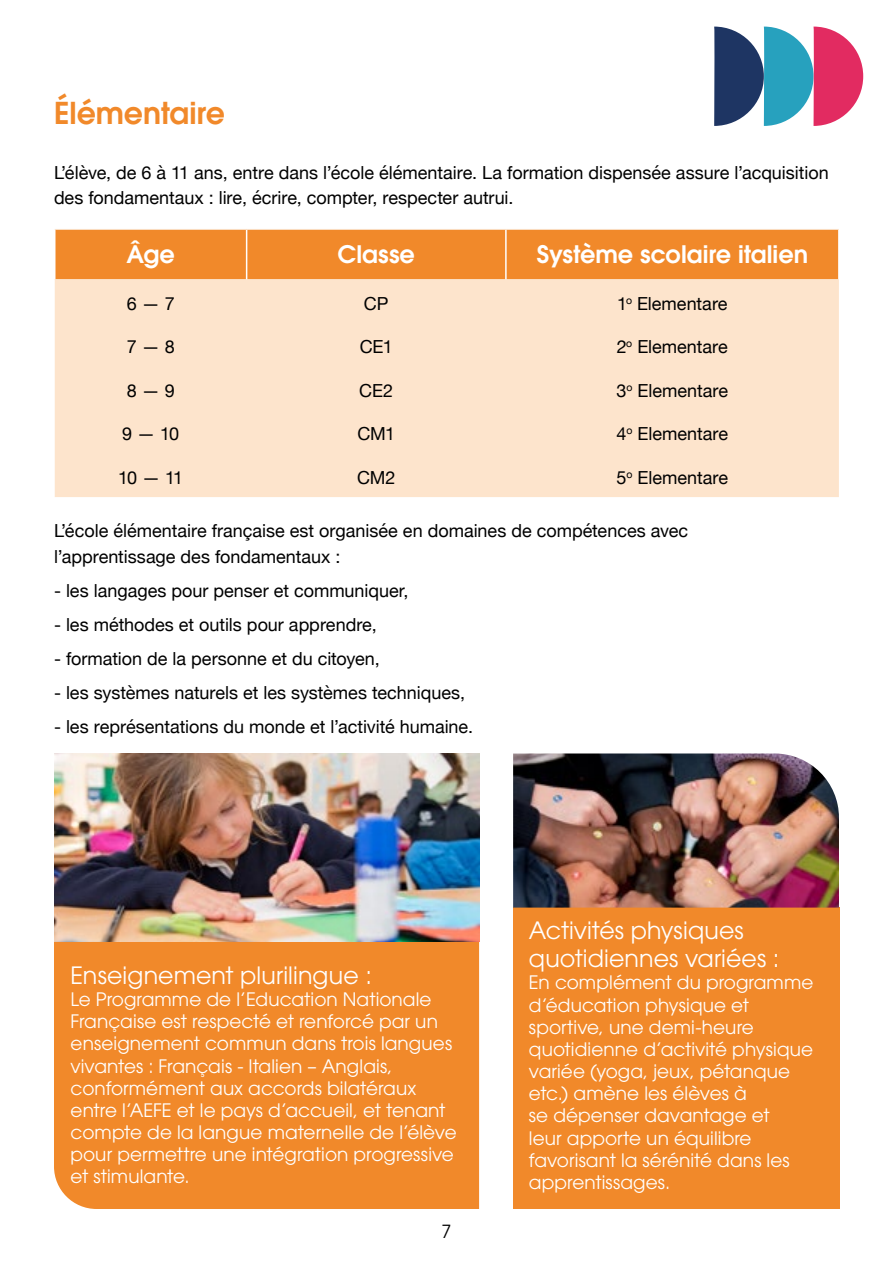
<style>
.page{position:relative;width:893px;height:1263px;background:#fff}
.page>*{position:absolute;margin:0;border:0;box-sizing:border-box;transform-origin:0 0}
.t1{font:600 30px "Avant Garde LT";color:#f1892a}
.t2{font:600 24px "Avant Garde LT";color:#fff}
.t3{font:23.7px/28.5px "Avant Garde LT";letter-spacing:.005em;color:#fff}
.t4{font:18.45px/22.2px "Avant Garde LT";letter-spacing:.005em;color:#fff}
.t5{font:18px/25.5px "Helvetica Neue";color:#000}
.t6{font:18px "Avant Garde LT";color:#000}
</style>
<div class="page">
<svg style="left:714px;top:27px;width:149px;height:99px"></svg>
<div style="left:56px;top:230px;width:782px;height:49px;background:#f1892a"></div>
<div style="left:55px;top:279px;width:784px;height:218px;background:#fde4cc"></div>
<hr style="left:246px;top:230px;width:1px;height:49px;background:#fff">
<hr style="left:505px;top:230px;width:2px;height:49px;background:#fff">
<div style="left:54px;top:942px;width:425px;height:267px;background:#f1892a"></div>
<div style="left:513px;top:907px;width:327px;height:302px;background:#f1892a"></div>
<img style="left:54px;top:753px;width:425px;height:189px">
<img style="left:513px;top:753px;width:326px;height:154px">
<h1 class="t1" style="left:54px;top:94px;width:172px">Élémentaire</h1>
<p class="t5" style="left:54px;top:161px;width:776px">L’élève, de 6 à 11 ans, entre dans l’école élémentaire. La formation dispensée assure l’acquisition des fondamentaux : lire, écrire, compter, respecter autrui.</p>
<h2 class="t2" style="left:126px;top:239px;width:50px">Âge</h2>
<h2 class="t2" style="left:338px;top:239px;width:79px">Classe</h2>
<h2 class="t2" style="left:537px;top:239px;width:273px">Système scolaire italien</h2>
<p class="t5" style="left:127px;top:292px;width:50px">6 — 7</p>
<p class="t5" style="left:364px;top:292px;width:26px">CP</p>
<p class="t5" style="left:617px;top:292px;width:112px">1<sup>o</sup> Elementare</p>
<p class="t5" style="left:127px;top:335px;width:50px">7 — 8</p>
<p class="t5" style="left:360px;top:335px;width:35px">CE1</p>
<p class="t5" style="left:617px;top:335px;width:112px">2<sup>o</sup> Elementare</p>
<p class="t5" style="left:127px;top:379px;width:50px">8 — 9</p>
<p class="t5" style="left:359px;top:379px;width:36px">CE2</p>
<p class="t5" style="left:617px;top:379px;width:113px">3<sup>o</sup> Elementare</p>
<p class="t5" style="left:122px;top:422px;width:59px">9 — 10</p>
<p class="t5" style="left:357px;top:422px;width:39px">CM1</p>
<p class="t5" style="left:617px;top:422px;width:113px">4<sup>o</sup> Elementare</p>
<p class="t5" style="left:118px;top:466px;width:67px">10 — 11</p>
<p class="t5" style="left:357px;top:466px;width:40px">CM2</p>
<p class="t5" style="left:617px;top:466px;width:113px">5<sup>o</sup> Elementare</p>
<p class="t5" style="left:54px;top:519px;width:636px">L’école élémentaire française est organisée en domaines de compétences avec l’apprentissage des fondamentaux :</p>
<p class="t5" style="left:54px;top:579px;width:356px">- les langages pour penser et communiquer,</p>
<p class="t5" style="left:54px;top:613px;width:324px">- les méthodes et outils pour apprendre,</p>
<p class="t5" style="left:54px;top:647px;width:327px">- formation de la personne et du citoyen,</p>
<p class="t5" style="left:54px;top:681px;width:413px">- les systèmes naturels et les systèmes techniques,</p>
<p class="t5" style="left:54px;top:715px;width:421px">- les représentations du monde et l’activité humaine.</p>
<h3 class="t3" style="left:71px;top:961px;width:303px">Enseignement plurilingue :</h3>
<p class="t4" style="left:71px;top:988px;width:388px">Le Programme de l’Education Nationale Française est respecté et renforcé par un enseignement commun dans trois langues vivantes : Français - Italien – Anglais, conformément aux accords bilatéraux entre l’AEFE et le pays d’accueil, et tenant compte de la langue maternelle de l’élève pour permettre une intégration progressive et stimulante.</p>
<p class="t6" style="left:441px;top:1221px;width:11px">7</p>
<h3 class="t3" style="left:529px;top:916px;width:252px">Activités physiques quotidiennes variées :</h3>
<p class="t4" style="left:529px;top:971px;width:286px">En complément du programme d’éducation physique et sportive, une demi-heure quotidienne d’activité physique variée (yoga, jeux, pétanque etc.) amène les élèves à<br>se dépenser davantage et<br>leur apporte un équilibre favorisant la sérénité dans les apprentissages.</p>
</div>
